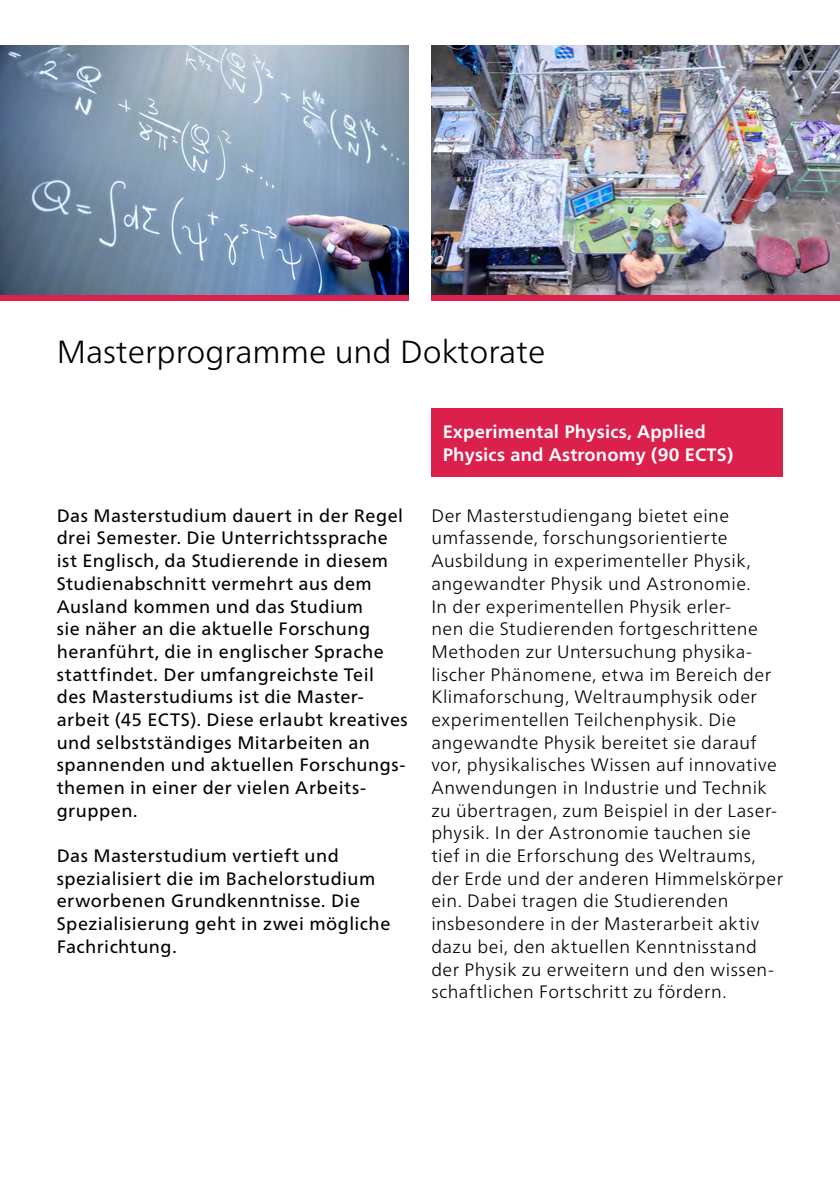
<style>
.page{position:relative;width:840px;height:1191px;background:#fff}
.page>*{position:absolute;margin:0;border:0;box-sizing:border-box;transform-origin:0 0}
.t1{font:300 32px "Frutiger Neue LT Pro";color:#000}
.t2{font:300 18px/22.6px "Frutiger Neue LT Pro";letter-spacing:.025em;color:#000}
.t3{font:18px/22.6px "Frutiger Neue LT Pro";letter-spacing:.025em;color:#000}
.t4{font:700 18px/22.6px "Frutiger Neue LT Pro";letter-spacing:.01em;color:#fff}
</style>
<div class="page">
<img style="left:0;top:45px;width:408px;height:250px">
<div style="left:431px;top:408px;width:351px;height:68px;background:#db204b"></div>
<img style="left:431px;top:45px;width:408px;height:250px">
<div style="left:0;top:295px;width:408px;height:5px;background:#db204b"></div>
<div style="left:431px;top:295px;width:408px;height:5px;background:#db204b"></div>
<h1 class="t1" style="left:57px;top:332px;width:490px">Masterprogramme und Doktorate</h1>
<p class="t3" style="left:57px;top:504px;width:352px">Das Masterstudium dauert in der Regel drei Semester. Die Unterrichtssprache ist Englisch, da Studierende in diesem Studienabschnitt vermehrt aus dem Ausland kommen und das Studium<br>sie näher an die aktuelle Forschung heranführt, die in englischer Sprache stattfindet. Der umfangreichste Teil<br>des Masterstudiums ist die Master&shy;arbeit (45 ECTS). Diese erlaubt kreatives und selbstständiges Mitarbeiten an spannenden und aktuellen Forschungs&shy;themen in einer der vielen Arbeits&shy;gruppen.</p>
<p class="t3" style="left:57px;top:844px;width:335px">Das Masterstudium vertieft und spezialisiert die im Bachelorstudium erworbenen Grundkenntnisse. Die<br>Spezialisierung geht in zwei mögliche<br>Fachrichtung.</p>
<p class="t4" style="left:442px;top:420px;width:292px">Experimental Physics, Applied<br>Physics and Astronomy (90 ECTS)</p>
<p class="t2" style="left:431px;top:504px;width:353px">Der Masterstudiengang bietet eine umfassende, forschungsorientierte Ausbildung in experimenteller Physik, angewandter Physik und Astronomie.<br>In der experimentellen Physik erler-<br>nen die Studierenden fortgeschrittene Methoden zur Untersuchung physika&shy;lischer Phänomene, etwa im Bereich der Klimaforschung, Weltraumphysik oder experimentellen Teilchenphysik. Die angewandte Physik bereitet sie darauf vor, physikalisches Wissen auf innovative Anwendungen in Industrie und Technik zu übertragen, zum Beispiel in der Laser&shy;physik. In der Astronomie tauchen sie tief in die Erforschung des Weltraums, der Erde und der anderen Himmelskörper ein. Dabei tragen die Studierenden insbesondere in der Masterarbeit aktiv dazu bei, den aktuellen Kenntnisstand der Physik zu erweitern und den wissen&shy;schaftlichen Fortschritt zu fördern.</p>
</div>
